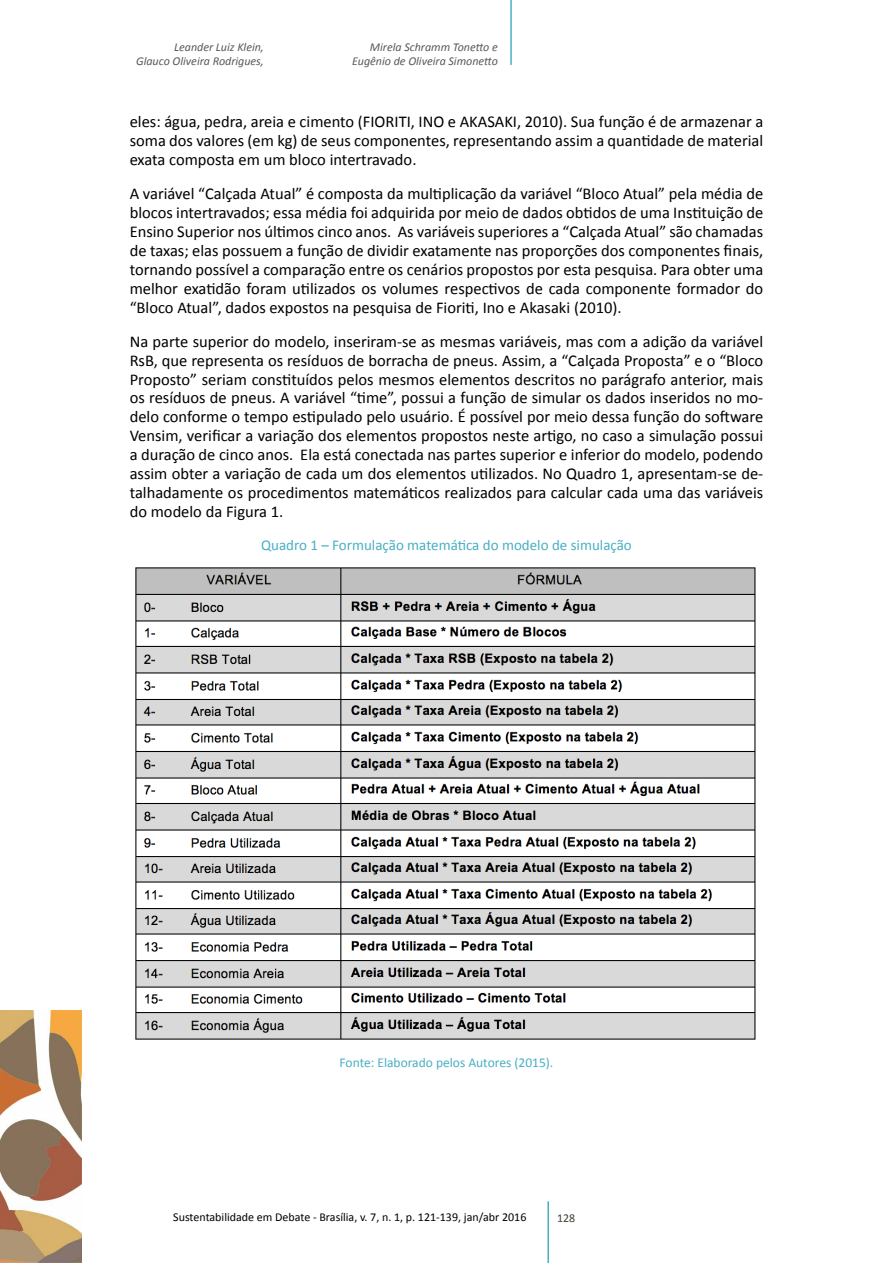
<style>
.page{position:relative;width:893px;height:1263px;background:#fff}
.page>*{position:absolute;margin:0;border:0;box-sizing:border-box;transform-origin:0 0}
.t1{font:16.5px/18.9px "Calibri";color:#000;text-align:justify}
.t2{font:15px "Calibri";color:#48afc4}
.t3{font:13.5px "Calibri";color:#48afc4}
.t4{font:italic 12px/14.4px "Calibri";color:#58585a;text-align:right}
.t5{font:12px "Calibri";color:#000}
.t6{font:12px "Calibri";color:#423f35}
</style>
<div class="page">
<img style="left:0;top:1010px;width:82px;height:253px">
<hr style="left:547px;top:1201px;width:2px;height:62px;background:#48afc4">
<img style="left:135px;top:567px;width:621px;height:473px">
<hr style="left:510px;top:0;width:2px;height:65px;background:#48afc4">
<p class="t4" style="left:136px;top:39px;width:129px">Leander Luiz Klein,<br>Glauco Oliveira Rodrigues,</p>
<p class="t4" style="left:352px;top:39px;width:147px">Mirela Schramm Tonetto e<br>Eugênio de Oliveira Simonetto</p>
<p class="t1" style="left:130px;top:112px;width:635px">eles: água, pedra, areia e cimento (FIORITI, INO e AKASAKI, 2010). Sua função é de armazenar a soma dos valores (em kg) de seus componentes, representando assim a quantidade de material exata composta em um bloco intertravado.</p>
<p class="t1" style="left:130px;top:184px;width:635px">A variável “Calçada Atual” é composta da multiplicação da variável “Bloco Atual” pela média de blocos intertravados; essa média foi adquirida por meio de dados obtidos de uma Instituição de Ensino Superior nos últimos cinco anos. As variáveis superiores a “Calçada Atual” são chamadas de taxas; elas possuem a função de dividir exatamente nas proporções dos componentes finais, tornando possível a comparação entre os cenários propostos por esta pesquisa. Para obter uma melhor exatidão foram utilizados os volumes respectivos de cada componente formador do “Bloco Atual”, dados expostos na pesquisa de Fioriti, Ino e Akasaki (2010).</p>
<p class="t1" style="left:130px;top:332px;width:635px">Na parte superior do modelo, inseriram-se as mesmas variáveis, mas com a adição da variável RsB, que representa os resíduos de borracha de pneus. Assim, a “Calçada Proposta” e o “Bloco Proposto” seriam constituídos pelos mesmos elementos descritos no parágrafo anterior, mais os resíduos de pneus. A variável “time”, possui a função de simular os dados inseridos no mo&shy;delo conforme o tempo estipulado pelo usuário. É possível por meio dessa função do software Vensim, verificar a variação dos elementos propostos neste artigo, no caso a simulação possui a duração de cinco anos. Ela está conectada nas partes superior e inferior do modelo, podendo assim obter a variação de cada um dos elementos utilizados. No Quadro 1, apresentam-se de&shy;talhadamente os procedimentos matemáticos realizados para calcular cada uma das variáveis do modelo da Figura 1.</p>
<p class="t2" style="left:261px;top:535px;width:372px">Quadro 1 – Formulação matemática do modelo de simulação</p>
<p class="t3" style="left:340px;top:1054px;width:215px">Fonte: Elaborado pelos Autores (2015).</p>
<p class="t5" style="left:173px;top:1209px;width:355px">Sustentabilidade em Debate - Brasília, v. 7, n. 1, p. 121-139, jan/abr 2016</p>
<p class="t6" style="left:557px;top:1210px;width:20px">128</p>
</div>
